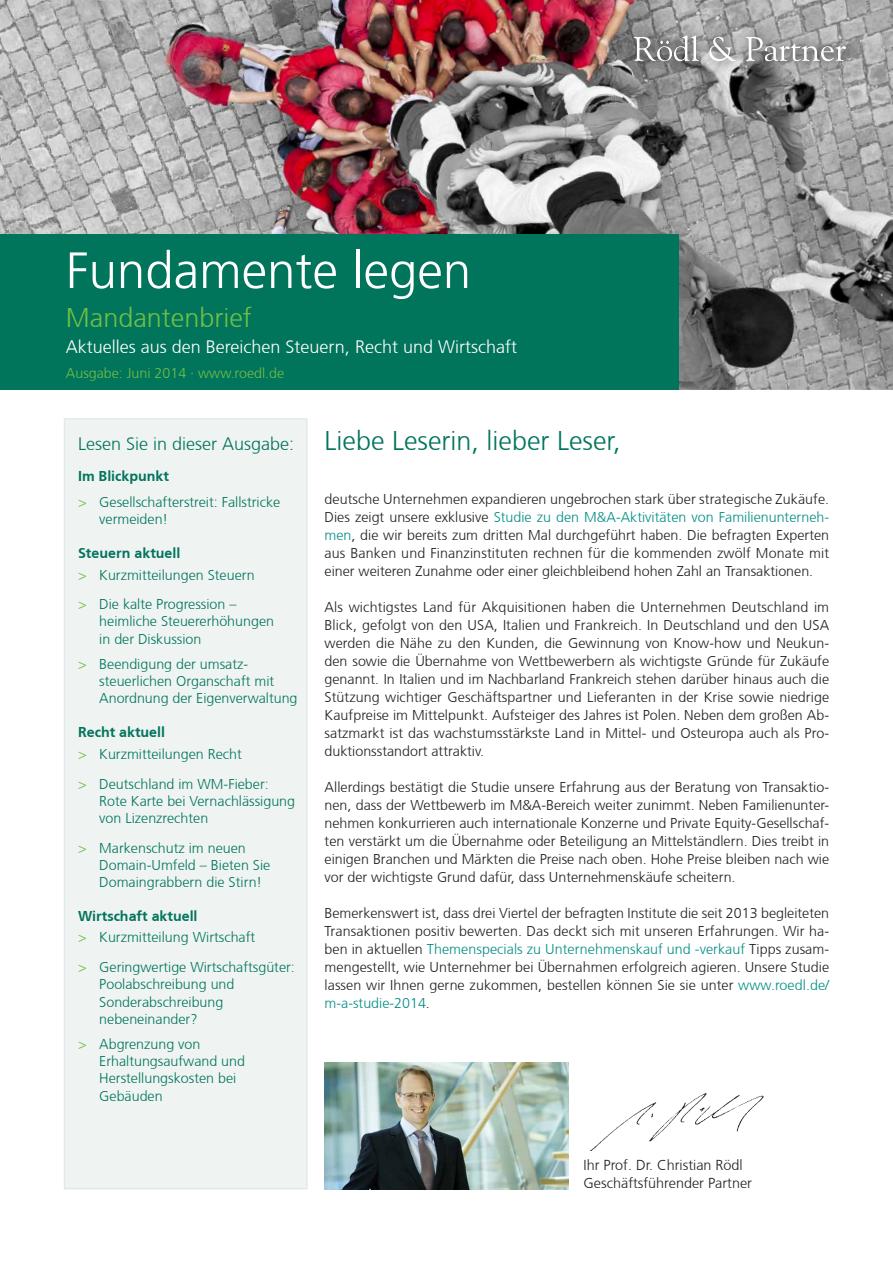
<style>
.page{position:relative;width:893px;height:1263px;background:#fff}
.page>*{position:absolute;margin:0;border:0;box-sizing:border-box;transform-origin:0 0}
.t1{font:300 51px "Frutiger CE";color:#fff}
.t2{font:300 27px "Frutiger CE";color:#01745c}
.t3{font:300 27px "Frutiger CE";color:#71bf44}
.t4{font:300 18px "Frutiger CE";color:#fff}
.t5{font:300 18px "Frutiger CE";color:#01745c}
.t6{font:300 14.4px/18px "Frutiger CE";color:#231f20}
.t7{font:300 14.25px/18px "Frutiger CE";color:#231f20;text-align:justify}
.t8{font:300 14.25px/17.1px "Frutiger CE";color:#01745c}
.t9{font:300 14.25px "Frutiger CE";color:#71bf44}
.s1{font-weight:700}
.s2{color:#71bf44}
.s3{color:#008e84}
</style>
<div class="page">
<img style="left:590px;top:1093px;width:174px;height:58px">
<img style="left:325px;top:1062px;width:243px;height:127px">
<img style="left:0;top:0;width:893px;height:390px">
<div style="left:0;top:234px;width:678px;height:156px;background:#01745c"></div>
<svg style="left:624px;top:25px;width:232px;height:47px;background:#989898"></svg>
<svg style="left:634px;top:36px;width:65px;height:25px"></svg>
<svg style="left:709px;top:37px;width:27px;height:24px"></svg>
<svg style="left:746px;top:37px;width:100px;height:24px;background:#a9a9a9"></svg>
<div style="left:65px;top:419px;width:242px;height:770px;background:#eff4f2"></div>
<div style="left:64px;top:418px;width:244px;height:771px;border:2px solid #e2eae7"></div>
<h1 class="t1" style="left:66px;top:241px;width:407px">Fundamente legen</h1>
<h2 class="t3" style="left:66px;top:301px;width:188px">Mandantenbrief</h2>
<p class="t4" style="left:66px;top:337px;width:453px">Aktuelles aus den Bereichen Steuern, Recht und Wirtschaft</p>
<p class="t9" style="left:66px;top:365px;width:220px">Ausgabe: Juni 2014 · www.roedl.de</p>
<p class="t5" style="left:78px;top:433px;width:218px">Lesen Sie in dieser Ausgabe:</p>
<p class="t8" style="left:78px;top:463px;width:204px;line-height:25.7px"><span class="s1">Im Blickpunkt<br></span><span class="s2">&gt;</span> Gesellschafterstreit: Fallstricke</p>
<p class="t8" style="left:99px;top:510px;width:70px">vermeiden!</p>
<p class="t8" style="left:78px;top:542px;width:178px;line-height:21.3px"><span class="s1">Steuern aktuell<br></span><span class="s2">&gt;</span> Kurzmitteilungen Steuern</p>
<p class="t8" style="left:99px;top:596px;width:176px;text-indent:-21px"><span class="s2">&gt;</span> Die kalte Progression – heimliche Steuererhöhungen in der Diskussion</p>
<p class="t8" style="left:99px;top:655px;width:200px;text-indent:-21px"><span class="s2">&gt;</span> Beendigung der umsatz&shy;steuerlichen Organschaft mit<br>Anordnung der Eigenverwaltung</p>
<p class="t8" style="left:78px;top:722px;width:165px;line-height:21.3px"><span class="s1">Recht aktuell<br></span><span class="s2">&gt;</span> Kurzmitteilungen Recht</p>
<p class="t8" style="left:99px;top:775px;width:197px;text-indent:-21px"><span class="s2">&gt;</span> Deutschland im WM-Fieber:<br>Rote Karte bei Vernachlässigung von Lizenzrechten</p>
<p class="t8" style="left:99px;top:839px;width:173px;text-indent:-21px"><span class="s2">&gt;</span> Markenschutz im neuen<br>Domain-Umfeld – Bieten Sie<br>Domaingrabbern die Stirn!</p>
<p class="t8" style="left:78px;top:905px;width:179px;line-height:21.3px"><span class="s1">Wirtschaft aktuell<br></span><span class="s2">&gt;</span> Kurzmitteilung Wirtschaft</p>
<p class="t8" style="left:99px;top:959px;width:197px;text-indent:-21px"><span class="s2">&gt;</span> Geringwertige Wirtschaftsgüter:<br>Poolabschreibung und<br>Sonderabschreibung nebeneinander?</p>
<p class="t8" style="left:99px;top:1035px;width:147px;text-indent:-21px"><span class="s2">&gt;</span> Abgrenzung von<br>Erhaltungsaufwand und<br>Herstellungskosten bei<br>Gebäuden</p>
<h2 class="t2" style="left:325px;top:425px;width:298px">Liebe Leserin, lieber Leser,</h2>
<p class="t7" style="left:325px;top:490px;width:506px">deutsche Unternehmen expandieren ungebrochen stark über strategische Zukäufe.<br>Dies zeigt unsere exklusive <span class="s3">Studie zu den M&amp;A-Aktivitäten von Familienunterneh&shy;men</span>, die wir bereits zum dritten Mal durchgeführt haben. Die befragten Experten aus Banken und Finanzinstituten rechnen für die kommenden zwölf Monate mit einer weiteren Zunahme oder einer gleichbleibend hohen Zahl an Transaktionen.</p>
<p class="t7" style="left:325px;top:598px;width:506px">Als wichtigstes Land für Akquisitionen haben die Unternehmen Deutschland im Blick, gefolgt von den USA, Italien und Frankreich. In Deutschland und den USA werden die Nähe zu den Kunden, die Gewinnung von Know-how und Neukun&shy;den sowie die Übernahme von Wettbewerbern als wichtigste Gründe für Zukäufe genannt. In Italien und im Nachbarland Frankreich stehen darüber hinaus auch die Stützung wichtiger Geschäftspartner und Lieferanten in der Krise sowie niedrige Kaufpreise im Mittelpunkt. Aufsteiger des Jahres ist Polen. Neben dem großen Ab&shy;satzmarkt ist das wachstumsstärkste Land in Mittel- und Osteuropa auch als Pro&shy;duktionsstandort attraktiv.</p>
<p class="t7" style="left:325px;top:778px;width:506px">Allerdings bestätigt die Studie unsere Erfahrung aus der Beratung von Transaktio&shy;nen, dass der Wettbewerb im M&amp;A-Bereich weiter zunimmt. Neben Familienunter&shy;nehmen konkurrieren auch internationale Konzerne und Private Equity-Gesellschaf&shy;ten verstärkt um die Übernahme oder Beteiligung an Mittelständlern. Dies treibt in einigen Branchen und Märkten die Preise nach oben. Hohe Preise bleiben nach wie vor der wichtigste Grund dafür, dass Unternehmenskäufe scheitern.</p>
<p class="t7" style="left:325px;top:904px;width:506px">Bemerkenswert ist, dass drei Viertel der befragten Institute die seit 2013 begleiteten Transaktionen positiv bewerten. Das deckt sich mit unseren Erfahrungen. Wir ha&shy;ben in aktuellen <span class="s3">Themenspecials zu Unternehmenskauf und -verkauf</span> Tipps zusam&shy;mengestellt, wie Unternehmer bei Übernahmen erfolgreich agieren. Unsere Studie lassen wir Ihnen gerne zukommen, bestellen können Sie sie unter <span class="s3">www.roedl.de/ m-a-studie-2014</span>.</p>
<p class="t6" style="left:584px;top:1156px;width:170px">Ihr Prof. Dr. Christian Rödl<br>Geschäftsführender Partner</p>
</div>
